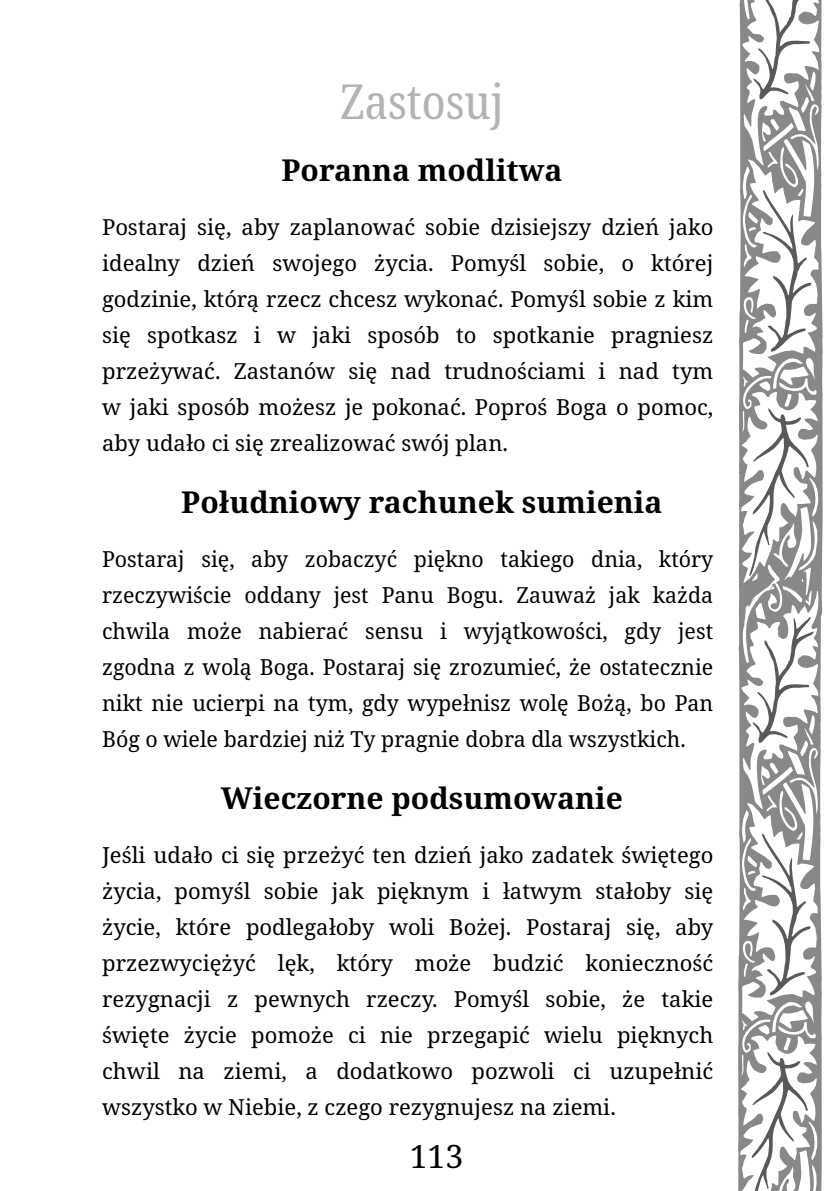
<style>
.page{position:relative;width:840px;height:1191px;background:#fff}
.page>*{position:absolute;margin:0;border:0;box-sizing:border-box;transform-origin:0 0}
.t1{font:condensed 48px "Noto Serif";color:#b3b3b3}
.t2{font:32px "Noto Serif";color:#000}
.t3{font:700 30px "Noto Serif";color:#000}
.t4{font:22px/36px "Noto Serif";color:#000;text-align:justify}
</style>
<div class="page">
<svg style="left:738px;top:0;width:84px;height:1191px;fill:#888"></svg>
<svg style="left:752px;top:617px;width:61px;height:126px"></svg>
<svg style="left:761px;top:833px;width:49px;height:162px"></svg>
<svg style="left:747px;top:1051px;width:60px;height:140px"></svg>
<svg style="left:753px;top:0;width:60px;height:100px"></svg>
<svg style="left:762px;top:190px;width:49px;height:162px"></svg>
<svg style="left:748px;top:408px;width:60px;height:168px"></svg>
<h1 class="t1" style="left:340px;top:68px;width:165px">Zastosuj</h1>
<h3 class="t3" style="left:281px;top:148px;width:282px">Poranna modlitwa</h3>
<p class="t4" style="left:102px;top:208px;width:612px">Postaraj się, aby zaplanować sobie dzisiejszy dzień jako idealny dzień swojego życia. Pomyśl sobie, o której godzinie, którą rzecz chcesz wykonać. Pomyśl sobie z kim się spotkasz i w jaki sposób to spotkanie pragniesz przeżywać. Zastanów się nad trudnościami i nad tym w jaki sposób możesz je pokonać. Poproś Boga o pomoc, aby udało ci się zrealizować swój plan.</p>
<h3 class="t3" style="left:181px;top:480px;width:482px">Południowy rachunek sumienia</h3>
<p class="t4" style="left:102px;top:540px;width:612px">Postaraj się, aby zobaczyć piękno takiego dnia, który rzeczywiście oddany jest Panu Bogu. Zauważ jak każda chwila może nabierać sensu i wyjątkowości, gdy jest zgodna z wolą Boga. Postaraj się zrozumieć, że ostatecznie nikt nie ucierpi na tym, gdy wypełnisz wolę Bożą, bo Pan Bóg o wiele bardziej niż Ty pragnie dobra dla wszystkich.</p>
<h3 class="t3" style="left:221px;top:776px;width:403px">Wieczorne podsumowanie</h3>
<p class="t4" style="left:102px;top:836px;width:612px">Jeśli udało ci się przeżyć ten dzień jako zadatek świętego życia, pomyśl sobie jak pięknym i łatwym stałoby się życie, które podlegałoby woli Bożej. Postaraj się, aby przezwyciężyć lęk, który może budzić konieczność rezygnacji z pewnych rzeczy. Pomyśl sobie, że takie święte życie pomoże ci nie przegapić wielu pięknych chwil na ziemi, a dodatkowo pozwoli ci uzupełnić wszystko w Niebie, z czego rezygnujesz na ziemi.</p>
<h2 class="t2" style="left:409px;top:1134px;width:55px">113</h2>
</div>
